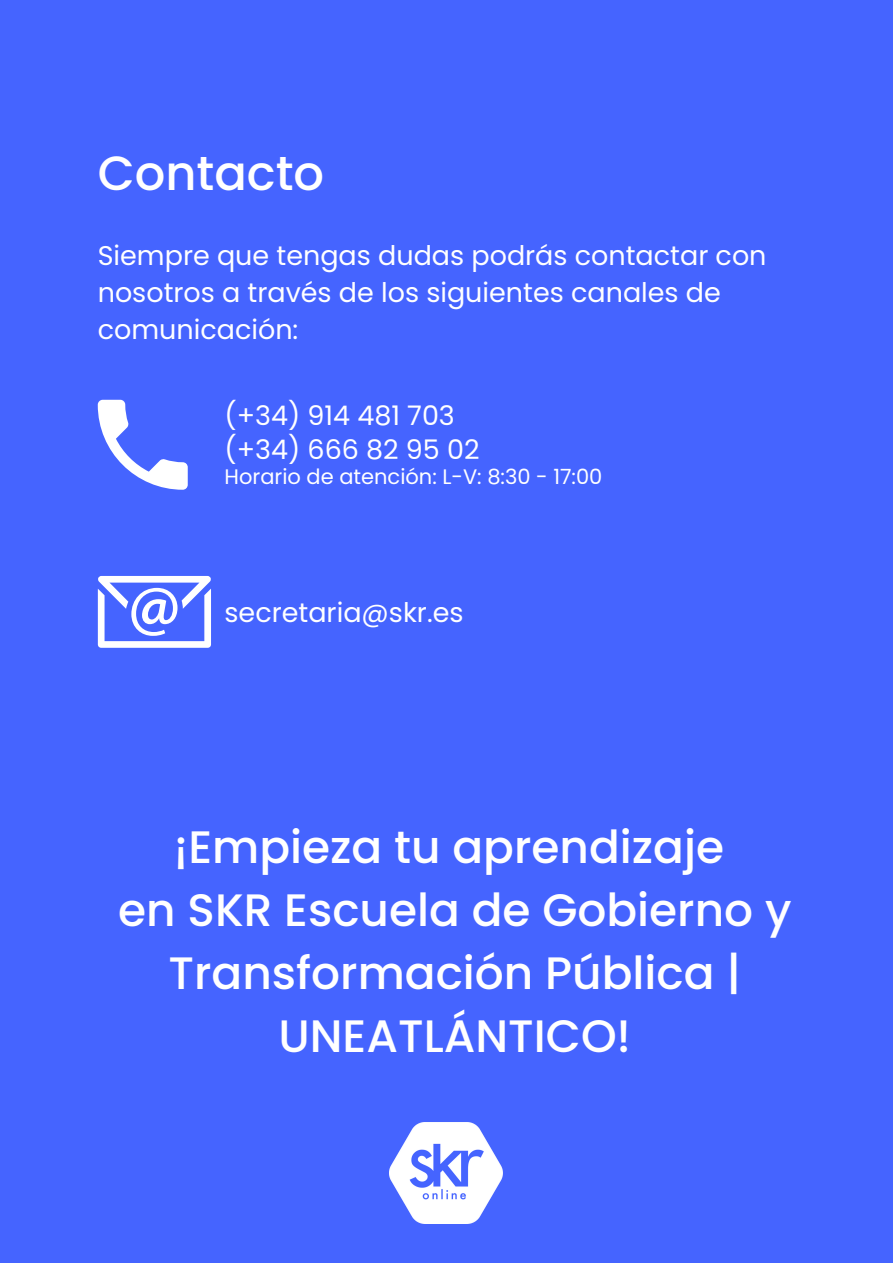
<style>
.page{position:relative;width:893px;height:1264px;background:#fff}
.page>*{position:absolute;margin:0;border:0;box-sizing:border-box;transform-origin:0 0}
.t1{font:500 48px "Poppins";color:#fff}
.t2{font:500 45.45px/63px "Poppins";color:#fff;text-align:center}
.t3{font:27px/37px "Poppins";color:#fff}
.t4{font:21px "Poppins";color:#fff}
</style>
<div class="page">
<div style="left:0;top:0;width:892px;height:1262px;background:#4564ff"></div>
<svg style="left:98px;top:400px;width:90px;height:89px"></svg>
<svg style="left:98px;top:576px;width:113px;height:71px"></svg>
<img style="left:390px;top:1122px;width:112px;height:101px">
<h1 class="t1" style="left:98px;top:139px;width:228px">Contacto</h1>
<p class="t3" style="left:98px;top:237px;width:670px">Siempre que tengas dudas podrás contactar con nosotros a través de los siguientes canales de comunicación:</p>
<p class="t3" style="left:224px;top:399px;width:256px;line-height:33.5px">(+34) 914 481 703 (+34) 666 82 95 02</p>
<p class="t4" style="left:224px;top:462px;width:379px">Horario de atención: L-V: 8:30 - 17:00</p>
<p class="t3" style="left:224px;top:593px;width:240px">secretaria@skr.es</p>
<h2 class="t2" style="left:118px;top:815px;width:674px">¡Empieza tu aprendizaje<br>en SKR Escuela de Gobierno y<br>Transformación Pública |<br>UNEATLÁNTICO!</h2>
</div>
